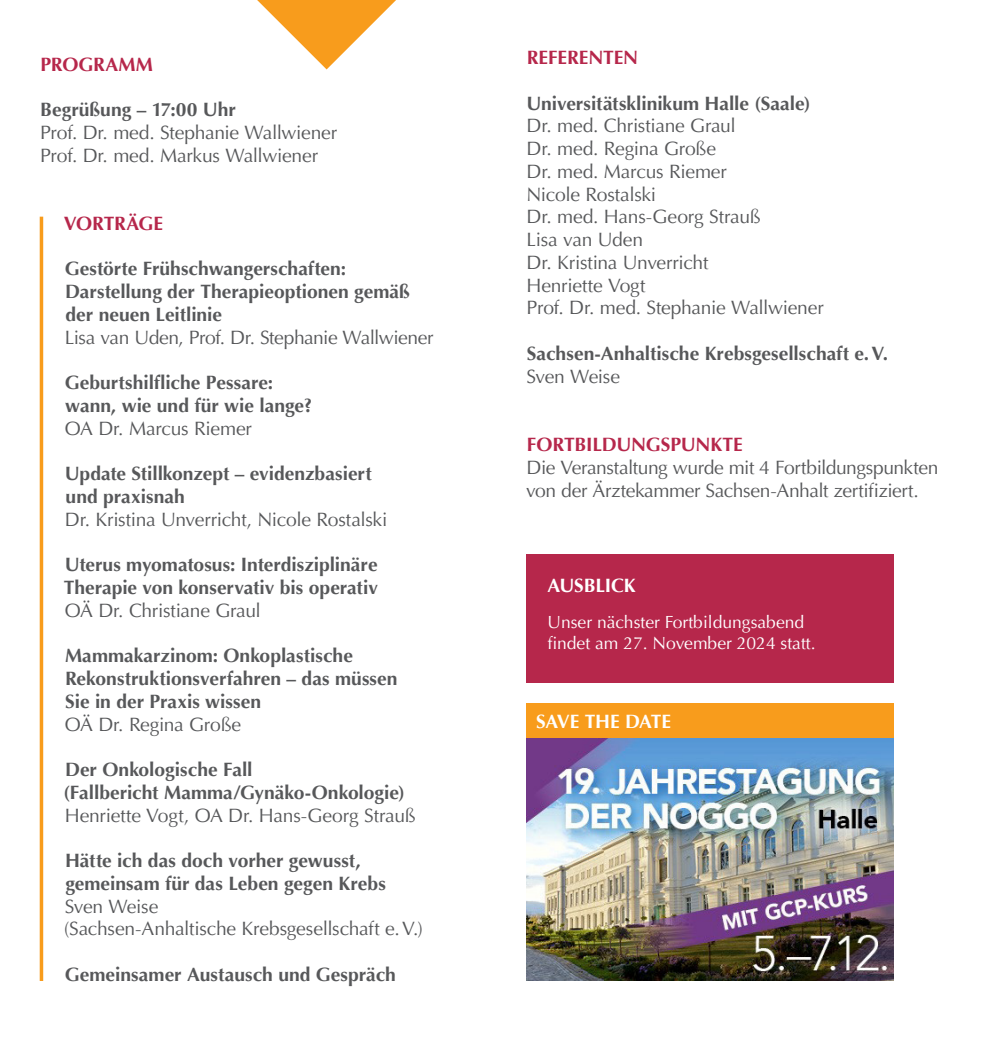
<style>
.page{position:relative;width:983px;height:1042px;background:#fff}
.page>*{position:absolute;margin:0;border:0;box-sizing:border-box;transform-origin:0 0}
.t1{font:700 19.25px/22.8px "Optima LT";color:#57585a}
.t2{font:19.25px/22.8px "Optima LT";letter-spacing:-.015em;color:#57585a}
.t3{font:700 19.25px "Optima LT";letter-spacing:-.01em;color:#b6274b}
.t4{font:700 19.25px "Optima LT";letter-spacing:-.01em;color:#fff}
.t5{font:17.5px/21px "Optima LT";color:#fff}
</style>
<div class="page">
<hr style="left:40px;top:217px;width:3px;height:764px;background:#f89c1c">
<svg style="left:257px;top:0;width:139px;height:69px"></svg>
<div style="left:526px;top:554px;width:367px;height:129px;background:#b6274b"></div>
<img style="left:526px;top:737px;width:367px;height:244px">
<div style="left:526px;top:703px;width:367px;height:34px;background:#f89c1c"></div>
<p class="t3" style="left:40px;top:53px;width:114px">PROGRAMM</p>
<p class="t1" style="left:40px;top:98px;width:197px">Begrüßung – 17:00 Uhr</p>
<p class="t2" style="left:40px;top:121px;width:298px">Prof. Dr. med. Stephanie Wallwiener<br>Prof. Dr. med. Markus Wallwiener</p>
<p class="t3" style="left:64px;top:212px;width:101px">VORTRÄGE</p>
<p class="t1" style="left:65px;top:258px;width:346px">Gestörte Frühschwangerschaften:<br>Darstellung der Therapieoptionen gemäß der neuen Leitlinie</p>
<p class="t2" style="left:65px;top:326px;width:370px">Lisa van Uden, Prof. Dr. Stephanie Wallwiener</p>
<p class="t1" style="left:65px;top:371px;width:249px">Geburtshilfliche Pessare: wann, wie und für wie lange?</p>
<p class="t2" style="left:65px;top:417px;width:188px">OA Dr. Marcus Riemer</p>
<p class="t1" style="left:65px;top:462px;width:308px">Update Stillkonzept – evidenzbasiert und praxisnah</p>
<p class="t2" style="left:65px;top:508px;width:324px">Dr. Kristina Unverricht, Nicole Rostalski</p>
<p class="t1" style="left:64px;top:553px;width:315px">Uterus myomatosus: Interdisziplinäre<br>Therapie von konservativ bis operativ</p>
<p class="t2" style="left:65px;top:599px;width:197px">OÄ Dr. Christiane Graul</p>
<p class="t1" style="left:65px;top:644px;width:334px">Mammakarzinom: Onkoplastische<br>Rekonstruktionsverfahren – das müssen<br>Sie in der Praxis wissen</p>
<p class="t2" style="left:65px;top:713px;width:178px">OÄ Dr. Regina Große</p>
<p class="t1" style="left:64px;top:758px;width:342px">Der Onkologische Fall<br>(Fallbericht Mamma/Gynäko-Onkologie)</p>
<p class="t2" style="left:65px;top:804px;width:352px">Henriette Vogt, OA Dr. Hans-Georg Strauß</p>
<p class="t1" style="left:65px;top:849px;width:322px">Hätte ich das doch vorher gewusst, gemeinsam für das Leben gegen Krebs</p>
<p class="t2" style="left:64px;top:895px;width:360px">Sven Weise<br>(Sachsen-Anhaltische Krebsgesellschaft e.V.)</p>
<p class="t1" style="left:65px;top:963px;width:332px">Gemeinsamer Austausch und Gespräch</p>
<p class="t3" style="left:526px;top:46px;width:113px">REFERENTEN</p>
<p class="t1" style="left:526px;top:92px;width:285px">Universitätsklinikum Halle (Saale)</p>
<p class="t2" style="left:526px;top:115px;width:299px">Dr. med. Christiane Graul<br>Dr. med. Regina Große<br>Dr. med. Marcus Riemer<br>Nicole Rostalski<br>Dr. med. Hans-Georg Strauß<br>Lisa van Uden<br>Dr. Kristina Unverricht<br>Henriette Vogt<br>Prof. Dr. med. Stephanie Wallwiener</p>
<p class="t1" style="left:526px;top:342px;width:363px">Sachsen-Anhaltische Krebsgesellschaft e.V.</p>
<p class="t2" style="left:526px;top:365px;width:95px">Sven Weise</p>
<p class="t3" style="left:527px;top:433px;width:217px">FORTBILDUNGSPUNKTE</p>
<p class="t2" style="left:526px;top:456px;width:413px">Die Veranstaltung wurde mit 4 Fortbildungspunkten von der Ärztekammer Sachsen-Anhalt zertifiziert.</p>
<p class="t4" style="left:547px;top:574px;width:90px">AUSBLICK</p>
<p class="t5" style="left:547px;top:612px;width:270px">Unser nächster Fortbildungsabend findet am 27. November 2024 statt.</p>
<p class="t4" style="left:536px;top:710px;width:136px">SAVE THE DATE</p>
</div>
